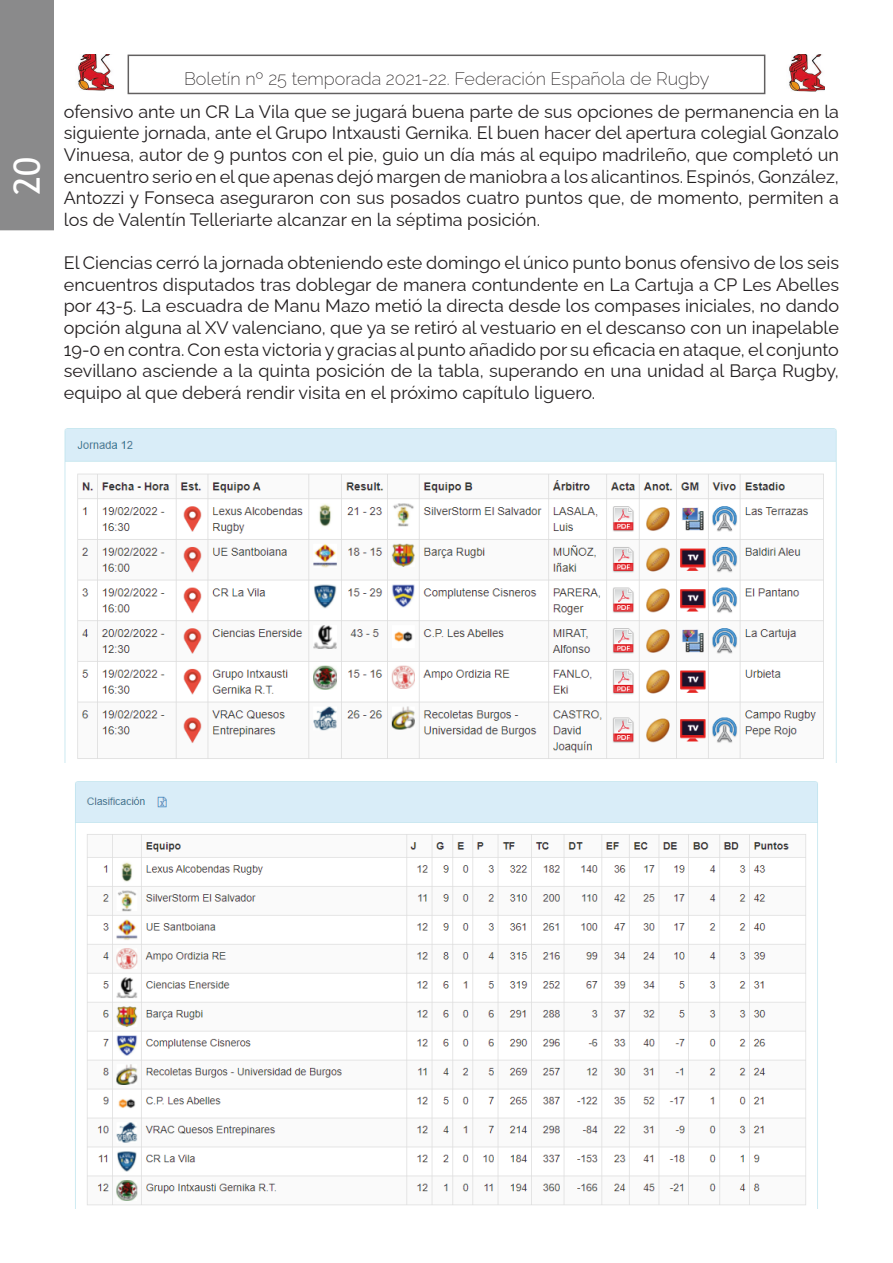
<style>
.page{position:relative;width:893px;height:1263px;background:#fff}
.page>*{position:absolute;margin:0;border:0;box-sizing:border-box;transform-origin:0 0}
.t1{font:36px "Trebuchet MS";color:#fff}
.t2{font:18px/21.6px "Raleway";color:#231f20;text-align:justify}
.t3{font:200 18px "Raleway";color:#231f20}
</style>
<div class="page">
<img style="left:789px;top:55px;width:35px;height:36px">
<img style="left:78px;top:54px;width:35px;height:37px">
<div style="left:0;top:0;width:54px;height:230px;background:#8a8a8b"></div>
<img style="left:64px;top:428px;width:773px;height:334px">
<img style="left:75px;top:781px;width:743px;height:428px">
<h1 class="t1" style="left:4px;top:195px;width:39px;rotate:-90deg">20</h1>
<p class="t3" style="left:184px;top:64px;width:527px">Boletín nº 25 temporada 2021-22. Federación Española de Rugby</p>
<p class="t2" style="left:64px;top:99px;width:777px">ofensivo ante un CR La Vila que se jugará buena parte de sus opciones de permanencia en la siguiente jornada, ante el Grupo Intxausti Gernika. El buen hacer del apertura colegial Gonzalo Vinuesa, autor de 9 puntos con el pie, guio un día más al equipo madrileño, que completó un encuentro serio en el que apenas dejó margen de maniobra a los alicantinos. Espinós, González, Antozzi y Fonseca aseguraron con sus posados cuatro puntos que, de momento, permiten a los de Valentín Telleriarte alcanzar en la séptima posición.</p>
<p class="t2" style="left:64px;top:250px;width:777px">El Ciencias cerró la jornada obteniendo este domingo el único punto bonus ofensivo de los seis encuentros disputados tras doblegar de manera contundente en La Cartuja a CP Les Abelles por 43-5. La escuadra de Manu Mazo metió la directa desde los compases iniciales, no dando opción alguna al XV valenciano, que ya se retiró al vestuario en el descanso con un inapelable 19-0 en contra. Con esta victoria y gracias al punto añadido por su eficacia en ataque, el conjunto sevillano asciende a la quinta posición de la tabla, superando en una unidad al Barça Rugby, equipo al que deberá rendir visita en el próximo capítulo liguero.</p>
</div>
